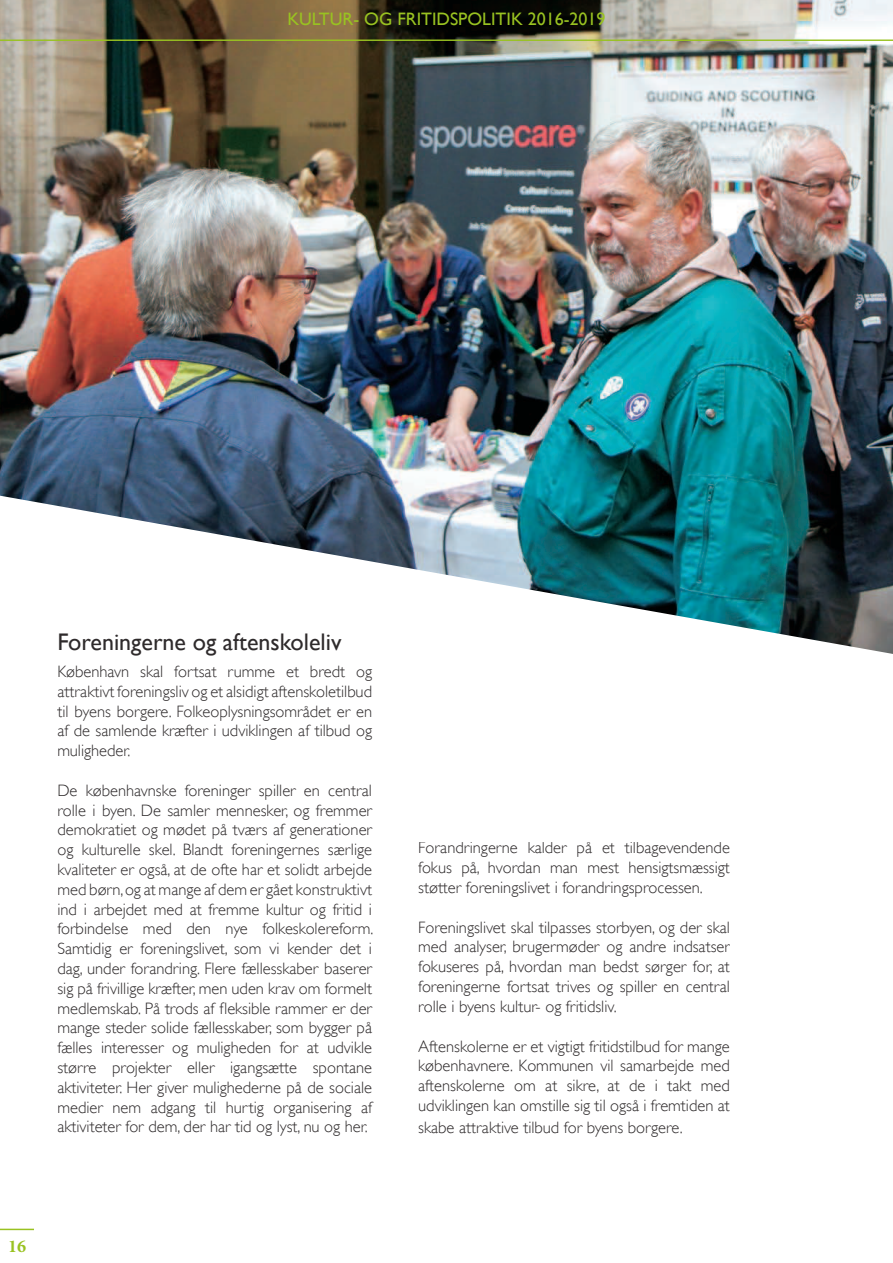
<style>
.page{position:relative;width:893px;height:1263px;background:#fff}
.page>*{position:absolute;margin:0;border:0;box-sizing:border-box;transform-origin:0 0}
.t1{font:24px "Gill Sans";color:#231f20}
.t2{font:18px "Gill Sans";color:#99c221}
.t3{font:700 18px "Minion Pro";color:#99c221}
.t4{font:300 16.5px/19.8px "Gill Sans";color:#231f20;text-align:justify}
</style>
<div class="page">
<img style="left:0;top:41px;width:893px;height:455px">
<svg style="left:2px;top:496px;width:891px;height:158px"></svg>
<svg style="left:0;top:0;width:893px;height:41px;background:#7c7763"></svg>
<hr style="left:0;top:1229px;width:34px;height:1px;background:#99c221">
<p class="t2" style="left:287px;top:12px;width:320px">KULTUR- OG FRITIDSPOLITIK 2016-2019</p>
<h1 class="t1" style="left:57px;top:632px;width:286px">Foreningerne og aftenskoleliv</h1>
<p class="t4" style="left:57px;top:663px;width:316px">København skal fortsat rumme et bredt og attraktivt foreningsliv og et alsidigt aftenskoletilbud til byens borgere. Folkeoplysningsområdet er en af de samlende kræfter i udviklingen af tilbud og muligheder.</p>
<p class="t4" style="left:57px;top:781px;width:317px">De københavnske foreninger spiller en central rolle i byen. De samler mennesker, og fremmer demokratiet og mødet på tværs af generationer og kulturelle skel. Blandt foreningernes særlige kvaliteter er også, at de ofte har et solidt arbejde med børn, og at mange af dem er gået konstruktivt ind i arbejdet med at fremme kultur og fritid i forbindelse med den nye folkeskolereform.<br>Samtidig er foreningslivet, som vi kender det i dag, under forandring. Flere fællesskaber baserer sig på frivillige kræfter, men uden krav om formelt medlemskab. På trods af fleksible rammer er der mange steder solide fællesskaber, som bygger på fælles interesser og muligheden for at udvikle større projekter eller igangsætte spontane aktiviteter. Her giver mulighederne på de sociale medier nem adgang til hurtig organisering af aktiviteter for dem, der har tid og lyst, nu og her.</p>
<p class="t3" style="left:8px;top:1235px;width:19px">16</p>
<p class="t4" style="left:418px;top:839px;width:313px">Forandringerne kalder på et tilbagevendende fokus på, hvordan man mest hensigtsmæssigt støtter foreningslivet i forandringsprocessen.</p>
<p class="t4" style="left:418px;top:918px;width:313px">Foreningslivet skal tilpasses storbyen, og der skal med analyser, brugermøder og andre indsatser fokuseres på, hvordan man bedst sørger for, at foreningerne fortsat trives og spiller en central rolle i byens kultur- og fritidsliv.</p>
<p class="t4" style="left:418px;top:1037px;width:313px">Aftenskolerne er et vigtigt fritidstilbud for mange københavnere. Kommunen vil samarbejde med aftenskolerne om at sikre, at de i takt med udviklingen kan omstille sig til også i fremtiden at</p>
<p class="t4" style="left:418px;top:1118px;width:266px">skabe attraktive tilbud for byens borgere.</p>
</div>
